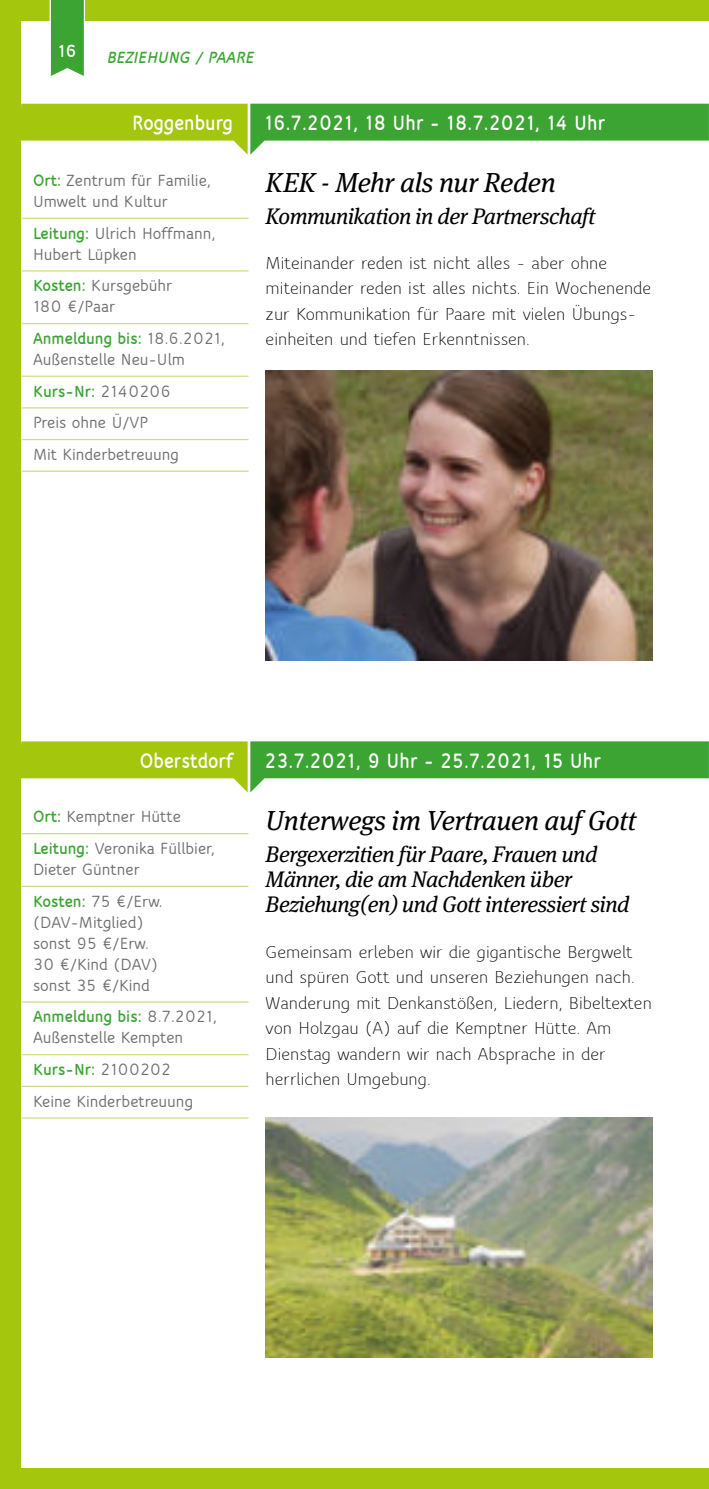
<style>
.page{position:relative;width:709px;height:1489px;background:#fff}
.page>*{position:absolute;margin:0;border:0;box-sizing:border-box;transform-origin:0 0}
.t1{font:italic 27.5px "Meta Serif Lf";letter-spacing:-.01em;color:#000}
.t2{font:italic 22.5px/25px "Meta Serif Lf";letter-spacing:-.02em;color:#000}
.t3{font:800 22.5px "Speak";color:#fff;scale:.93 1}
.t4{font:18.75px/25.5px "Speak";color:#000}
.t5{font:800 18.75px "Speak";color:#fff}
.t6{font:700 17.5px/21px "Speak";color:#6e6e6e}
.t7{font:italic 800 17.5px "Speak";color:#3ca432}
.s1{font-weight:800;color:#3ca432}
</style>
<div class="page">
<div style="left:0;top:0;width:709px;height:1488px;background:#a4c60d"></div>
<div style="left:21px;top:21px;width:688px;height:1446px;background:#fff"></div>
<img style="left:266px;top:1117px;width:386px;height:240px">
<img style="left:266px;top:371px;width:386px;height:290px">
<svg style="left:49px;top:0;width:37px;height:76px;background:#59b14f"></svg>
<hr style="left:22px;top:218px;width:226px;height:1px;background:#cddd83">
<hr style="left:22px;top:270px;width:226px;height:1px;background:#cddd83">
<hr style="left:22px;top:323px;width:226px;height:1px;background:#cddd83">
<hr style="left:22px;top:375px;width:226px;height:2px;background:#cddd83">
<hr style="left:22px;top:407px;width:226px;height:1px;background:#cddd83">
<hr style="left:22px;top:439px;width:226px;height:1px;background:#cddd83">
<hr style="left:22px;top:470px;width:226px;height:2px;background:#cddd83">
<svg style="left:21px;top:104px;width:688px;height:51px"></svg>
<hr style="left:22px;top:833px;width:226px;height:1px;background:#cddd83">
<hr style="left:22px;top:885px;width:226px;height:2px;background:#cddd83">
<hr style="left:22px;top:1001px;width:226px;height:1px;background:#cddd83">
<hr style="left:22px;top:1054px;width:226px;height:1px;background:#cddd83">
<hr style="left:22px;top:1085px;width:226px;height:1px;background:#cddd83">
<hr style="left:22px;top:1117px;width:226px;height:1px;background:#cddd83">
<svg style="left:21px;top:741px;width:688px;height:51px"></svg>
<p class="t5" style="left:58px;top:41px;width:21px">16</p>
<p class="t7" style="left:106px;top:48px;width:149px">BEZIEHUNG / PAARE</p>
<p class="t3" style="left:132px;top:111px;width:110px">Roggenburg</p>
<p class="t3" style="left:264px;top:111px;width:368px">16.7.2021, 18 Uhr - 18.7.2021, 14 Uhr</p>
<p class="t6" style="left:33px;top:170px;width:180px"><span class="s1">Ort:</span> Zentrum für Familie,<br>Umwelt und Kultur</p>
<p class="t6" style="left:33px;top:223px;width:184px"><span class="s1">Leitung:</span> Ulrich Hoffmann,<br>Hubert Lüpken</p>
<p class="t6" style="left:33px;top:275px;width:141px"><span class="s1">Kosten:</span> Kursgebühr<br>180 €/Paar</p>
<p class="t6" style="left:33px;top:328px;width:194px"><span class="s1">Anmeldung bis:</span> 18.6.2021,<br>Außenstelle Neu-Ulm</p>
<p class="t6" style="left:33px;top:375px;width:148px;line-height:31.5px"><span class="s1">Kurs-Nr:</span> 2140206<br>Preis ohne Ü/VP<br>Mit Kinderbetreuung</p>
<h1 class="t1" style="left:266px;top:171px;width:291px">KEK - Mehr als nur Reden</h1>
<p class="t2" style="left:266px;top:205px;width:332px">Kommunikation in der Partnerschaft</p>
<p class="t4" style="left:266px;top:250px;width:387px">Miteinander reden ist nicht alles - aber ohne miteinander reden ist alles nichts. Ein Wochenende zur Kommunikation für Paare mit vielen Übungs&shy;einheiten und tiefen Erkenntnissen.</p>
<p class="t3" style="left:140px;top:748px;width:102px">Oberstdorf</p>
<p class="t3" style="left:264px;top:748px;width:363px">23.7.2021, 9 Uhr - 25.7.2021, 15 Uhr</p>
<p class="t6" style="left:33px;top:801px;width:184px;line-height:31.5px"><span class="s1">Ort:</span> Kemptner Hütte<br><span class="s1">Leitung:</span> Veronika Füllbier,</p>
<p class="t6" style="left:33px;top:854px;width:131px;line-height:31.5px">Dieter Güntner<br><span class="s1">Kosten:</span> 75 €/Erw.</p>
<p class="t6" style="left:33px;top:911px;width:127px">(DAV-Mitglied) sonst 95 €/Erw.<br>30 €/Kind (DAV) sonst 35 €/Kind</p>
<p class="t6" style="left:33px;top:1006px;width:186px"><span class="s1">Anmeldung bis:</span> 8.7.2021,<br>Außenstelle Kempten</p>
<p class="t6" style="left:33px;top:1053px;width:162px;line-height:31.5px"><span class="s1">Kurs-Nr:</span> 2100202<br>Keine Kinderbetreuung</p>
<h1 class="t1" style="left:266px;top:808px;width:372px">Unterwegs im Vertrauen auf Gott</h1>
<p class="t2" style="left:266px;top:843px;width:365px">Bergexerzitien für Paare, Frauen und<br>Männer, die am Nachdenken über<br>Beziehung(en) und Gott interessiert sind</p>
<p class="t4" style="left:266px;top:939px;width:388px">Gemeinsam erleben wir die gigantische Bergwelt und spüren Gott und unseren Beziehungen nach.<br>Wanderung mit Denkanstößen, Liedern, Bibeltexten von Holzgau (A) auf die Kemptner Hütte. Am Dienstag wandern wir nach Absprache in der herrlichen Umgebung.</p>
</div>
